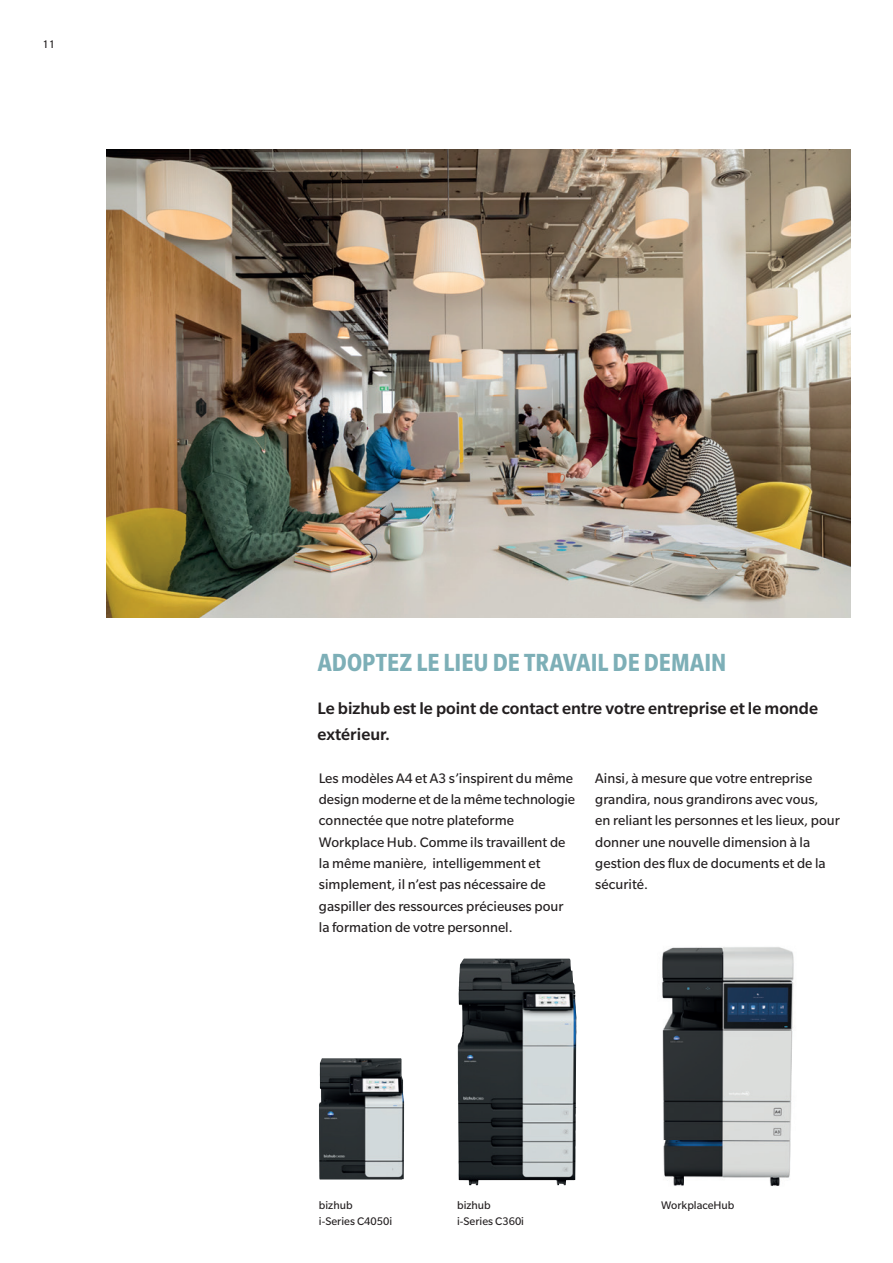
<style>
.page{position:relative;width:893px;height:1263px;background:#fff}
.page>*{position:absolute;margin:0;border:0;box-sizing:border-box;transform-origin:0 0}
.t1{font:700 condensed 27px "Slate Pro";letter-spacing:.005em;color:#7dafb7}
.t2{font:500 18px/26.5px "Slate Pro";color:#231f20}
.t3{font:15px/21.3px "Slate Pro";color:#231f20}
.t4{font:12px/15.9px "Slate Pro";color:#231f20}
</style>
<div class="page">
<img style="left:106px;top:149px;width:744px;height:469px">
<img style="left:662px;top:947px;width:132px;height:239px">
<img style="left:458px;top:958px;width:119px;height:227px">
<img style="left:319px;top:1058px;width:85px;height:121px">
<p class="t4" style="left:43px;top:36px;width:14px">11</p>
<h1 class="t1" style="left:318px;top:648px;width:410px">ADOPTEZ LE LIEU DE TRAVAIL DE DEMAIN</h1>
<p class="t2" style="left:317px;top:694px;width:502px">Le bizhub est le point de contact entre votre entreprise et le monde extérieur.</p>
<p class="t3" style="left:595px;top:767px;width:246px">Ainsi, à mesure que votre entreprise grandira, nous grandirons avec vous,<br>en reliant les personnes et les lieux, pour donner une nouvelle dimension à la gestion des flux de documents et de la sécurité.</p>
<p class="t3" style="left:319px;top:767px;width:258px">Les modèles A4 et A3 s’inspirent du même design moderne et de la même technologie connectée que notre plateforme Workplace Hub. Comme ils travaillent de la même manière, intelligemment et simplement, il n’est pas nécessaire de gaspiller des ressources précieuses pour la formation de votre personnel.</p>
<p class="t4" style="left:319px;top:1197px;width:75px">bizhub<br>i-Series C4050i</p>
<p class="t4" style="left:457px;top:1197px;width:68px">bizhub i-Series C360i</p>
<p class="t4" style="left:661px;top:1197px;width:75px">WorkplaceHub</p>
</div>
